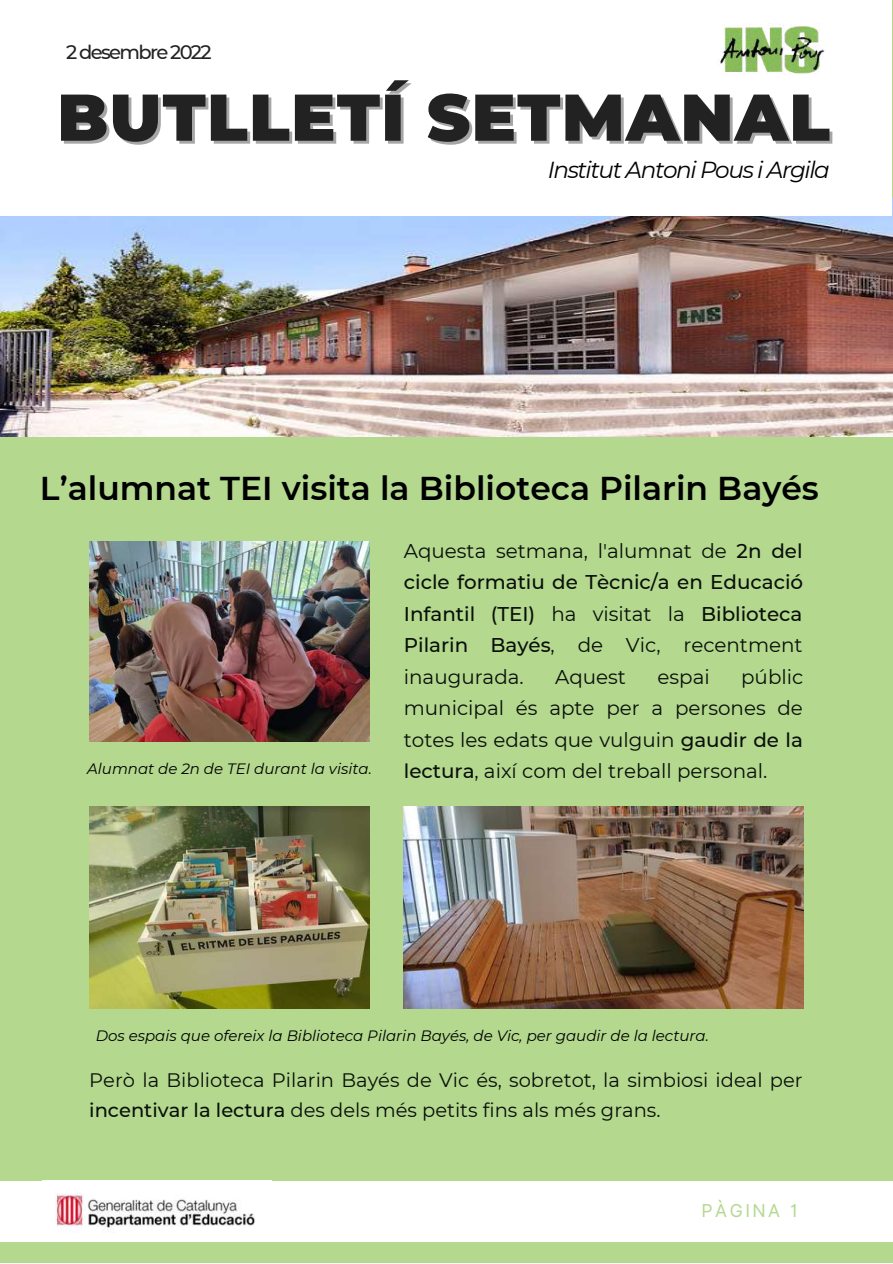
<style>
.page{position:relative;width:893px;height:1264px;background:#fff}
.page>*{position:absolute;margin:0;border:0;box-sizing:border-box;transform-origin:0 0}
.t1{font:900 66px "Montserrat";letter-spacing:.02em;color:#222}
.t2{font:600 33px "Montserrat";color:#000}
.t3{font:italic 23.1px "Montserrat";letter-spacing:-.06em;color:#000}
.t4{font:500 19.8px/31.5px "Montserrat";color:#0a0f09;text-align:justify}
.t5{font:19.8px/31.5px "Montserrat";color:#0a0f09;text-align:justify}
.t6{font:19.5px/30.3px "Montserrat";color:#0a0f09}
.t7{font:500 19.5px "Montserrat";letter-spacing:-.085em;color:#222}
.t8{font:17.7px "Inter";letter-spacing:.14em;color:#b3d88e}
.t9{font:italic 15px "Montserrat";color:#000}
.s1{font-weight:400}
.s2{font-weight:500}
</style>
<div class="page">
<div style="left:0;top:0;width:892px;height:1262px;background:#b3d88e"></div>
<div style="left:0;top:1180px;width:892px;height:61px;background:#fff"></div>
<img style="left:55px;top:1193px;width:200px;height:40px">
<img style="left:0;top:198px;width:892px;height:239px">
<div style="left:0;top:0;width:891px;height:216px;background:#fff"></div>
<img style="left:720px;top:25px;width:105px;height:49px">
<img style="left:89px;top:541px;width:280px;height:200px">
<img style="left:89px;top:806px;width:280px;height:202px">
<img style="left:404px;top:806px;width:399px;height:202px">
<p class="t7" style="left:66px;top:40px;width:147px">2 desembre 2022</p>
<h1 class="t1" style="left:57px;top:77px;width:774px">BUTLLETÍ SETMANAL</h1>
<p class="t3" style="left:547px;top:155px;width:284px">Institut Antoni Pous i Argila</p>
<h2 class="t2" style="left:40px;top:468px;width:780px">L’alumnat TEI visita la Biblioteca Pilarin Bayés</h2>
<p class="t4" style="left:404px;top:535px;width:401px"><span class="s1">Aquesta setmana, l'alumnat de</span> 2n del cicle formatiu de Tècnic/a en Educació Infantil (TEI) <span class="s1">ha visitat la</span> Biblioteca Pilarin Bayés<span class="s1">, de Vic, recentment inaugurada.</span></p>
<p class="t5" style="left:404px;top:660px;width:401px;text-indent:337px">públic municipal és apte per a persones de totes les edats que vulguin <span class="s2">gaudir de la</span></p>
<p class="t5" style="left:555px;top:660px;width:72px">Aquest</p>
<p class="t5" style="left:657px;top:660px;width:54px">espai</p>
<p class="t9" style="left:87px;top:759px;width:286px">Alumnat de 2n de TEI durant la visita.</p>
<p class="t5" style="left:404px;top:755px;width:365px"><span class="s2">lectura</span>, així com del treball personal.</p>
<p class="t9" style="left:96px;top:1026px;width:614px">Dos espais que ofereix la Biblioteca Pilarin Bayés, de Vic, per gaudir de la lectura.</p>
<p class="t6" style="left:89px;top:1064px;width:715px">Però la Biblioteca Pilarin Bayés de Vic és, sobretot, la simbiosi ideal per <span class="s2">incentivar la lectura</span> des dels més petits fins als més grans.</p>
<p class="t8" style="left:701px;top:1200px;width:98px">PÀGINA 1</p>
</div>
